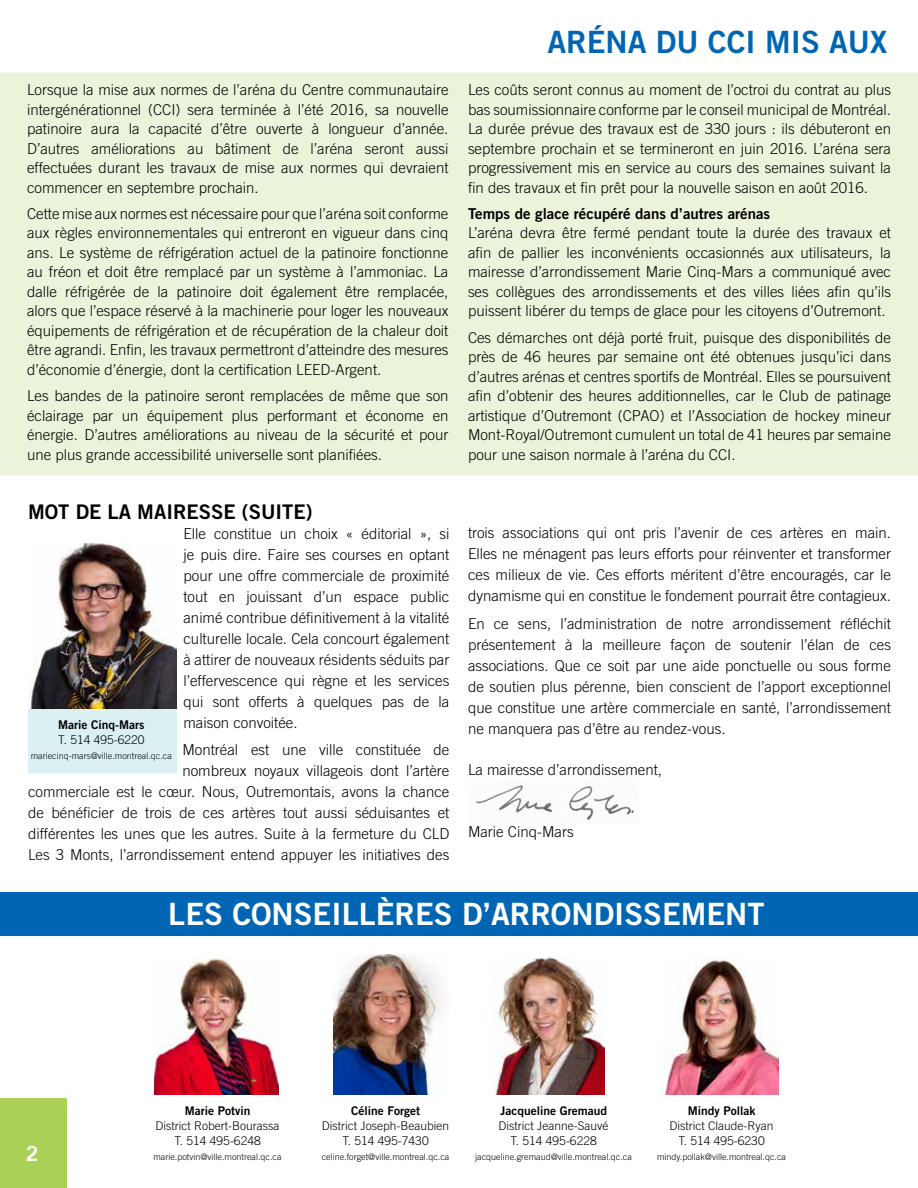
<style>
.page{position:relative;width:918px;height:1188px;background:#fff}
.page>*{position:absolute;margin:0;border:0;box-sizing:border-box;transform-origin:0 0}
.t1{font:30.75px "Trade Gothic Bold Two";color:#fff}
.t2{font:30.75px "Trade Gothic Bold Two";color:#0066b3}
.t3{font:20.85px "Trade Gothic Bold Two";color:#fff}
.t4{font:20.1px "Trade Gothic Bold Two";color:#000}
.t5{font:300 15px/19.5px "Trade Gothic";color:#000;text-align:justify}
.t6{font:15px "Trade Gothic Bold Two";color:#000}
.t7{font:300 12px/15px "Trade Gothic";color:#000;text-align:center}
.t8{font:12px "Trade Gothic Bold Two";color:#000}
.t9{font:300 9px "Trade Gothic";color:#000}
</style>
<div class="page">
<div style="left:0;top:892px;width:918px;height:43px;background:#0066b3"></div>
<div style="left:28px;top:547px;width:149px;height:226px;background:#daf0f2"></div>
<div style="left:0;top:73px;width:918px;height:402px;background:#ebf4db"></div>
<div style="left:0;top:1098px;width:67px;height:90px;background:#abd157"></div>
<img style="left:154px;top:958px;width:125px;height:136px">
<img style="left:334px;top:955px;width:106px;height:139px">
<img style="left:495px;top:957px;width:110px;height:137px">
<img style="left:660px;top:956px;width:118px;height:138px">
<img style="left:476px;top:785px;width:158px;height:35px">
<img style="left:28px;top:543px;width:149px;height:165px">
<p class="t5" style="left:27px;top:80px;width:423px">Lorsque la mise aux normes de l’aréna du Centre communautaire intergénérationnel (CCI) sera terminée à l’été 2016, sa nouvelle patinoire aura la capacité d’être ouverte à longueur d’année.<br>D’autres améliorations au bâtiment de l’aréna seront aussi effectuées durant les travaux de mise aux normes qui devraient commencer en septembre prochain.</p>
<p class="t5" style="left:27px;top:204px;width:423px">Cette mise aux normes est nécessaire pour que l’aréna soit conforme aux règles environnementales qui entreront en vigueur dans cinq ans. Le système de réfrigération actuel de la patinoire fonctionne au fréon et doit être remplacé par un système à l’ammoniac. La dalle réfrigérée de la patinoire doit également être remplacée, alors que l’espace réservé à la machinerie pour loger les nouveaux équipements de réfrigération et de récupération de la chaleur doit être agrandi. Enfin, les travaux permettront d’atteindre des mesures d’économie d’énergie, dont la certification LEED-Argent.</p>
<p class="t5" style="left:27px;top:386px;width:423px">Les bandes de la patinoire seront remplacées de même que son éclairage par un équipement plus performant et économe en énergie. D’autres améliorations au niveau de la sécurité et pour une plus grande accessibilité universelle sont planifiées.</p>
<h3 class="t4" style="left:28px;top:499px;width:286px">MOT DE LA MAIRESSE (SUITE)</h3>
<p class="t5" style="left:183px;top:523px;width:267px;line-height:21px">Elle constitue un choix « éditorial », si je puis dire. Faire ses courses en optant pour une offre commerciale de proximité tout en jouissant d’un espace public animé contribue définitivement à la vitalité culturelle locale. Cela concourt également à attirer de nouveaux résidents séduits par l’effervescence qui règne et les services qui sont offerts à quelques pas de la maison convoitée.</p>
<p class="t5" style="left:28px;top:739px;width:423px;line-height:21px;text-align:right">Montréal est une ville constituée de<br>nombreux noyaux villageois dont l’artère<br>commerciale est le cœur. Nous, Outremontais, avons la chance de bénéficier de trois de ces artères tout aussi séduisantes et différentes les unes que les autres. Suite à la fermeture du CLD Les 3 Monts, l’arrondissement entend appuyer les initiatives des</p>
<p class="t8" style="left:58px;top:718px;width:88px">Marie Cinq-Mars</p>
<p class="t7" style="left:58px;top:732px;width:88px">T. 514 495-6220</p>
<p class="t9" style="left:31px;top:751px;width:143px">mariecinq-mars@ville.montreal.qc.ca</p>
<h1 class="t2" style="left:547px;top:23px;width:341px">ARÉNA DU CCI MIS AUX</h1>
<p class="t5" style="left:468px;top:80px;width:425px">Les coûts seront connus au moment de l’octroi du contrat au plus bas soumissionnaire conforme par le conseil municipal de Montréal.<br>La durée prévue des travaux est de 330 jours : ils débuteront en septembre prochain et se termineront en juin 2016. L’aréna sera progressivement mis en service au cours des semaines suivant la fin des travaux et fin prêt pour la nouvelle saison en août 2016.</p>
<p class="t6" style="left:468px;top:204px;width:304px">Temps de glace récupéré dans d’autres arénas</p>
<p class="t5" style="left:468px;top:223px;width:425px">L’aréna devra être fermé pendant toute la durée des travaux et afin de pallier les inconvénients occasionnés aux utilisateurs, la mairesse d’arrondissement Marie Cinq-Mars a communiqué avec ses collègues des arrondissements et des villes liées afin qu’ils puissent libérer du temps de glace pour les citoyens d’Outremont.</p>
<p class="t5" style="left:468px;top:327px;width:425px">Ces démarches ont déjà porté fruit, puisque des disponibilités de près de 46 heures par semaine ont été obtenues jusqu’ici dans d’autres arénas et centres sportifs de Montréal. Elles se poursuivent afin d’obtenir des heures additionnelles, car le Club de patinage artistique d’Outremont (CPAO) et l’Association de hockey mineur Mont-Royal/Outremont cumulent un total de 41 heures par semaine pour une saison normale à l’aréna du CCI.</p>
<p class="t5" style="left:468px;top:522px;width:425px;line-height:21px">trois associations qui ont pris l’avenir de ces artères en main.<br>Elles ne ménagent pas leurs efforts pour réinventer et transformer ces milieux de vie. Ces efforts méritent d’être encouragés, car le dynamisme qui en constitue le fondement pourrait être contagieux.</p>
<p class="t5" style="left:468px;top:613px;width:425px;line-height:21px">En ce sens, l’administration de notre arrondissement réfléchit présentement à la meilleure façon de soutenir l’élan de ces associations. Que ce soit par une aide ponctuelle ou sous forme de soutien plus pérenne, bien conscient de l’apport exceptionnel que constitue une artère commerciale en santé, l’arrondissement ne manquera pas d’être au rendez-vous.</p>
<p class="t5" style="left:468px;top:760px;width:196px">La mairesse d’arrondissement,</p>
<p class="t5" style="left:468px;top:822px;width:107px">Marie Cinq-Mars</p>
<h2 class="t3" style="left:26px;top:1141px;width:14px">2</h2>
<h1 class="t1" style="left:168px;top:895px;width:598px">LES CONSEILLÈRES D’ARRONDISSEMENT</h1>
<p class="t8" style="left:185px;top:1103px;width:67px">Marie Potvin</p>
<p class="t7" style="left:156px;top:1118px;width:125px">District Robert-Bourassa<br>T. 514 495-6248</p>
<p class="t9" style="left:153px;top:1151px;width:130px">marie.potvin@ville.montreal.qc.ca</p>
<p class="t8" style="left:351px;top:1103px;width:71px">Céline Forget</p>
<p class="t7" style="left:322px;top:1118px;width:129px">District Joseph-Beaubien<br>T. 514 495-7430</p>
<p class="t9" style="left:322px;top:1151px;width:129px">celine.forget@ville.montreal.qc.ca</p>
<p class="t8" style="left:500px;top:1103px;width:109px">Jacqueline Gremaud</p>
<p class="t7" style="left:499px;top:1118px;width:112px">District Jeanne-Sauvé<br>T. 514 495-6228</p>
<p class="t9" style="left:475px;top:1151px;width:158px">jacqueline.gremaud@ville.montreal.qc.ca</p>
<p class="t8" style="left:688px;top:1103px;width:69px">Mindy Pollak</p>
<p class="t7" style="left:670px;top:1118px;width:105px">District Claude-Ryan<br>T. 514 495-6230</p>
<p class="t9" style="left:657px;top:1151px;width:131px">mindy.pollak@ville.montreal.qc.ca</p>
</div>
